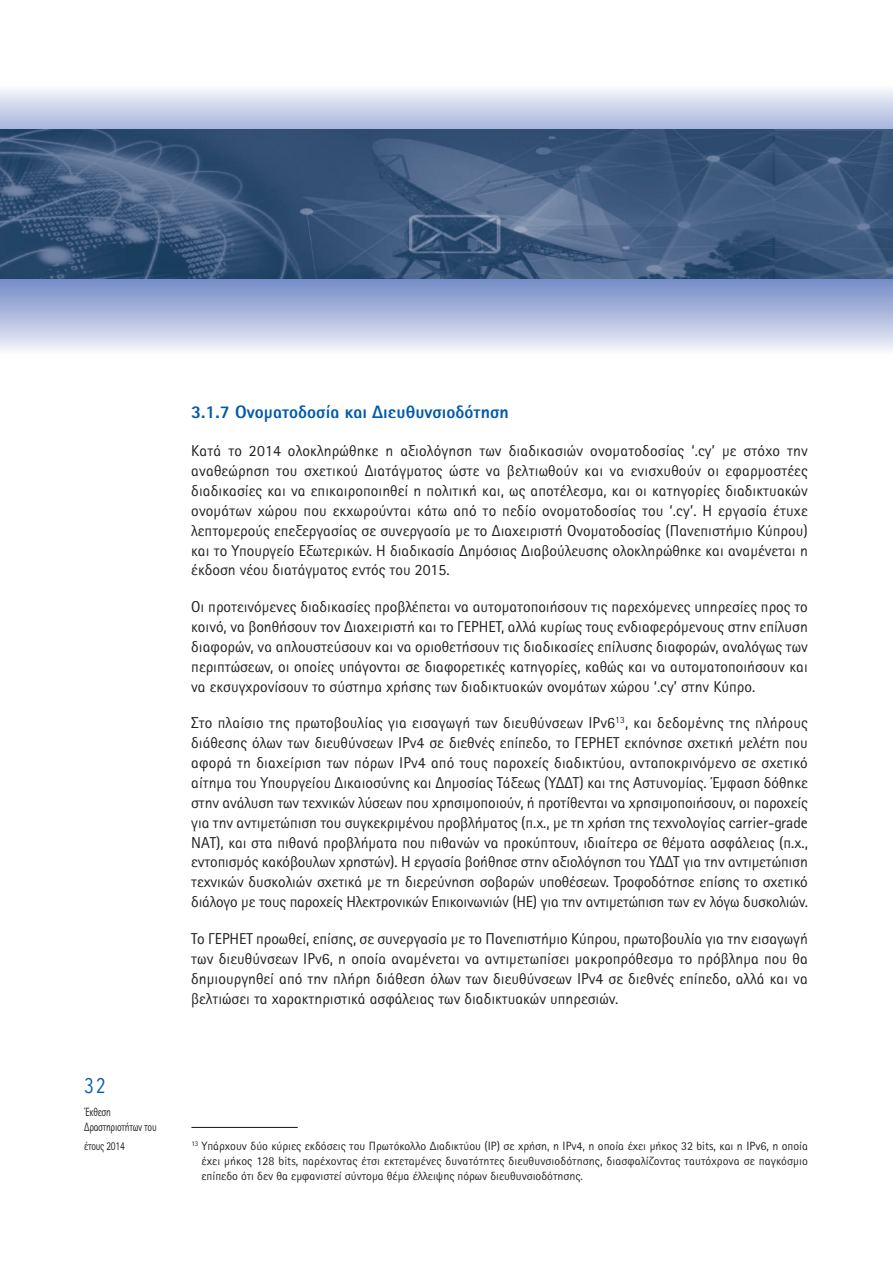
<style>
.page{position:relative;width:893px;height:1263px;background:#fff}
.page>*{position:absolute;margin:0;border:0;box-sizing:border-box;transform-origin:0 0}
.t1{font:21px "Avenir Next Condensed";color:#015aaa}
.t2{font:800 18px "Rotis Sans Hel";color:#015aaa}
.t3{font:15.75px/19.8px "Rotis Sans Hel";color:#231f20;text-align:justify}
.t4{font:12px/15.1px "Rotis Sans Hel";color:#231f20;text-align:justify}
.t5{font:12px/15.1px "Rotis Sans Hel";letter-spacing:-.025em;color:#231f20;scale:.8 1}
</style>
<div class="page">
<img style="left:0;top:89px;width:893px;height:262px">
<hr style="left:191px;top:1127px;width:107px;height:1px;background:#231f20">
<img style="left:0;top:130px;width:893px;height:149px">
<p class="t2" style="left:191px;top:406px;width:319px">3.1.7 Ονοματοδοσία και Διευθυνσιοδότηση</p>
<p class="t3" style="left:191px;top:443px;width:618px">Κατά το 2014 ολοκληρώθηκε η αξιολόγηση των διαδικασιών ονοματοδοσίας ‘.cy’ με στόχο την αναθεώρηση του σχετικού Διατάγματος ώστε να βελτιωθούν και να ενισχυθούν οι εφαρμοστέες διαδικασίες και να επικαιροποιηθεί η πολιτική και, ως αποτέλεσμα, και οι κατηγορίες διαδικτυακών ονομάτων χώρου που εκχωρούνται κάτω από το πεδίο ονοματοδοσίας του ‘.cy’. Η εργασία έτυχε λεπτομερούς επεξεργασίας σε συνεργασία με το Διαχειριστή Ονοματοδοσίας (Πανεπιστήμιο Κύπρου) και το Υπουργείο Εξωτερικών. Η διαδικασία Δημόσιας Διαβούλευσης ολοκληρώθηκε και αναμένεται η έκδοση νέου διατάγματος εντός του 2015.</p>
<p class="t3" style="left:191px;top:598px;width:618px">Οι προτεινόμενες διαδικασίες προβλέπεται να αυτοματοποιήσουν τις παρεχόμενες υπηρεσίες προς το κοινό, να βοηθήσουν τον Διαχειριστή και το ΓΕΡΗΕΤ, αλλά κυρίως τους ενδιαφερόμενους στην επίλυση διαφορών, να απλουστεύσουν και να οριοθετήσουν τις διαδικασίες επίλυσης διαφορών, αναλόγως των περιπτώσεων, οι οποίες υπάγονται σε διαφορετικές κατηγορίες, καθώς και να αυτοματοποιήσουν και να εκσυγχρονίσουν το σύστημα χρήσης των διαδικτυακών ονομάτων χώρου ‘.cy’ στην Κύπρο.</p>
<p class="t3" style="left:191px;top:715px;width:618px">Στο πλαίσιο της πρωτοβουλίας για εισαγωγή των διευθύνσεων IPv6<sup>13</sup>, και δεδομένης της πλήρους διάθεσης όλων των διευθύνσεων IPv4 σε διεθνές επίπεδο, το ΓΕΡΗΕΤ εκπόνησε σχετική μελέτη που αφορά τη διαχείριση των πόρων IPv4 από τους παροχείς διαδικτύου, ανταποκρινόμενο σε σχετικό αίτημα του Υπουργείου Δικαιοσύνης και Δημοσίας Τάξεως (ΥΔΔΤ) και της Αστυνομίας. Έμφαση δόθηκε στην ανάλυση των τεχνικών λύσεων που χρησιμοποιούν, ή προτίθενται να χρησιμοποιήσουν, οι παροχείς για την αντιμετώπιση του συγκεκριμένου προβλήματος (π.χ., με τη χρήση της τεχνολογίας carrier-grade NAT), και στα πιθανά προβλήματα που πιθανών να προκύπτουν, ιδιαίτερα σε θέματα ασφάλειας (π.χ., εντοπισμός κακόβουλων χρηστών). Η εργασία βοήθησε στην αξιολόγηση του ΥΔΔΤ για την αντιμετώπιση τεχνικών δυσκολιών σχετικά με τη διερεύνηση σοβαρών υποθέσεων. Τροφοδότησε επίσης το σχετικό διάλογο με τους παροχείς Ηλεκτρονικών Επικοινωνιών (ΗΕ) για την αντιμετώπιση των εν λόγω δυσκολιών.</p>
<p class="t3" style="left:191px;top:930px;width:618px">Το ΓΕΡΗΕΤ προωθεί, επίσης, σε συνεργασία με το Πανεπιστήμιο Κύπρου, πρωτοβουλία για την εισαγωγή των διευθύνσεων IPv6, η οποία αναμένεται να αντιμετωπίσει μακροπρόθεσμα το πρόβλημα που θα δημιουργηθεί από την πλήρη διάθεση όλων των διευθύνσεων IPv4 σε διεθνές επίπεδο, αλλά και να βελτιώσει τα χαρακτηριστικά ασφάλειας των διαδικτυακών υπηρεσιών.</p>
<h1 class="t1" style="left:84px;top:1071px;width:23px">32</h1>
<p class="t5" style="left:84px;top:1105px;width:92px">Έκθεση<br>Δραστηριοτήτων του</p>
<p class="t5" style="left:84px;top:1140px;width:52px">έτους 2014</p>
<p class="t4" style="left:201px;top:1139px;width:608px;text-indent:-10px"><sup>13</sup> Υπάρχουν δύο κύριες εκδόσεις του Πρωτόκολλο Διαδικτύου (ΙP) σε χρήση, η IPv4, η οποία έχει μήκος 32 bits, και η IPv6, η οποία έχει μήκος 128 bits, παρέχοντας έτσι εκτεταμένες δυνατότητες διευθυνσιοδότησης, διασφαλίζοντας ταυτόχρονα σε παγκόσμιο επίπεδο ότι δεν θα εμφανιστεί σύντομα θέμα έλλειψης πόρων διευθυνσιοδότησης.</p>
</div>
